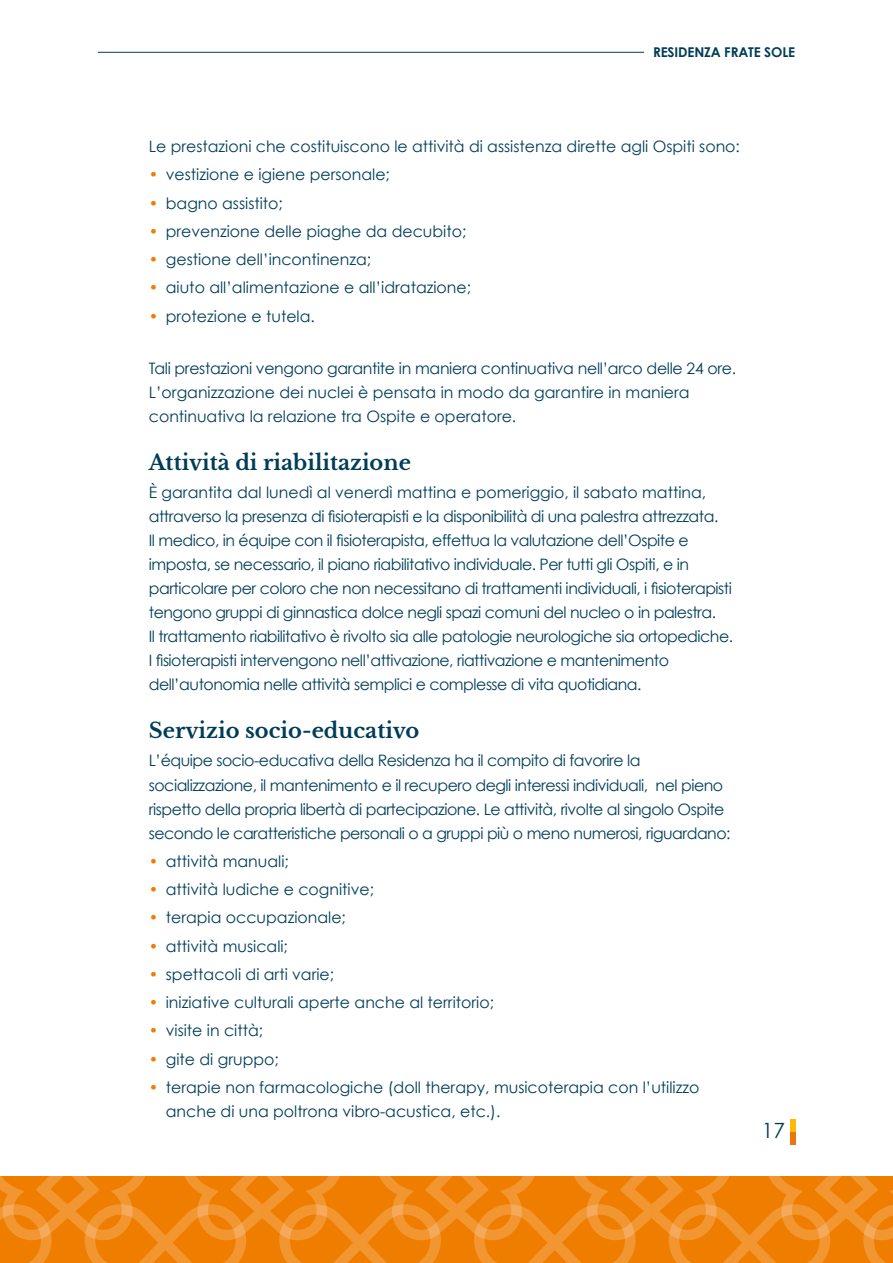
<style>
.page{position:relative;width:893px;height:1263px;background:#fff}
.page>*{position:absolute;margin:0;border:0;box-sizing:border-box;transform-origin:0 0}
.t1{font:700 21px "Libre Baskerville";color:#003d58}
.t2{font:21px "Century Gothic";color:#003d58}
.t3{font:15.75px/24px "Century Gothic";letter-spacing:-.03em;color:#003d58}
.t4{font:15.75px/24px "Century Gothic";color:#003d58}
.t5{font:700 13.5px "Century Gothic";letter-spacing:-.01em;color:#003d58}
.s1{color:#ef7d00}
</style>
<div class="page">
<svg style="left:0;top:1176px;width:893px;height:87px;background:#f08613"></svg>
<hr style="left:98px;top:52px;width:546px;height:1px;background:#003d58">
<div style="left:790px;top:1132px;width:5px;height:12px;background:#ee740d"></div>
<div style="left:790px;top:1119px;width:5px;height:13px;background:#fbb908"></div>
<p class="t5" style="left:653px;top:44px;width:144px">RESIDENZA FRATE SOLE</p>
<p class="t4" style="left:149px;top:134px;width:593px">Le prestazioni che costituiscono le attività di assistenza dirette agli Ospiti sono:</p>
<p class="t4" style="left:149px;top:162px;width:243px"><span class="s1">•</span> vestizione e igiene personale;</p>
<p class="t4" style="left:149px;top:191px;width:136px"><span class="s1">•</span> bagno assistito;</p>
<p class="t4" style="left:149px;top:219px;width:319px"><span class="s1">•</span> prevenzione delle piaghe da decubito;</p>
<p class="t4" style="left:149px;top:247px;width:224px"><span class="s1">•</span> gestione dell’incontinenza;</p>
<p class="t4" style="left:149px;top:275px;width:324px"><span class="s1">•</span> aiuto all’alimentazione e all’idratazione;</p>
<p class="t4" style="left:149px;top:304px;width:168px"><span class="s1">•</span> protezione e tutela.</p>
<p class="t4" style="left:149px;top:356px;width:589px">Tali prestazioni vengono garantite in maniera continuativa nell’arco delle 24 ore.<br>L’organizzazione dei nuclei è pensata in modo da garantire in maniera continuativa la relazione tra Ospite e operatore.</p>
<h1 class="t1" style="left:149px;top:450px;width:264px">Attività di riabilitazione</h1>
<p class="t3" style="left:149px;top:480px;width:586px">È garantita dal lunedì al venerdì mattina e pomeriggio, il sabato mattina, attraverso la presenza di fisioterapisti e la disponibilità di una palestra attrezzata.<br>Il medico, in équipe con il fisioterapista, effettua la valutazione dell’Ospite e imposta, se necessario, il piano riabilitativo individuale. Per tutti gli Ospiti, e in particolare per coloro che non necessitano di trattamenti individuali, i fisioterapisti tengono gruppi di ginnastica dolce negli spazi comuni del nucleo o in palestra.<br>Il trattamento riabilitativo è rivolto sia alle patologie neurologiche sia ortopediche.<br>I fisioterapisti intervengono nell’attivazione, riattivazione e mantenimento dell’autonomia nelle attività semplici e complesse di vita quotidiana.</p>
<h1 class="t1" style="left:149px;top:718px;width:272px">Servizio socio-educativo</h1>
<p class="t3" style="left:149px;top:748px;width:583px">L’équipe socio-educativa della Residenza ha il compito di favorire la socializzazione, il mantenimento e il recupero degli interessi individuali, nel pieno rispetto della propria libertà di partecipazione. Le attività, rivolte al singolo Ospite secondo le caratteristiche personali o a gruppi più o meno numerosi, riguardano:</p>
<p class="t4" style="left:149px;top:849px;width:142px"><span class="s1">•</span> attività manuali;</p>
<p class="t4" style="left:149px;top:877px;width:227px"><span class="s1">•</span> attività ludiche e cognitive;</p>
<p class="t4" style="left:149px;top:905px;width:199px"><span class="s1">•</span> terapia occupazionale;</p>
<p class="t4" style="left:149px;top:934px;width:141px"><span class="s1">•</span> attività musicali;</p>
<p class="t4" style="left:149px;top:962px;width:187px"><span class="s1">•</span> spettacoli di arti varie;</p>
<p class="t4" style="left:149px;top:990px;width:347px"><span class="s1">•</span> iniziative culturali aperte anche al territorio;</p>
<p class="t4" style="left:149px;top:1018px;width:116px"><span class="s1">•</span> visite in città;</p>
<p class="t4" style="left:149px;top:1047px;width:132px"><span class="s1">•</span> gite di gruppo;</p>
<p class="t4" style="left:166px;top:1075px;width:535px;text-indent:-17px"><span class="s1">•</span> terapie non farmacologiche (doll therapy, musicoterapia con l’utilizzo anche di una poltrona vibro-acustica, etc.).</p>
<h1 class="t2" style="left:762px;top:1118px;width:25px">17</h1>
</div>
